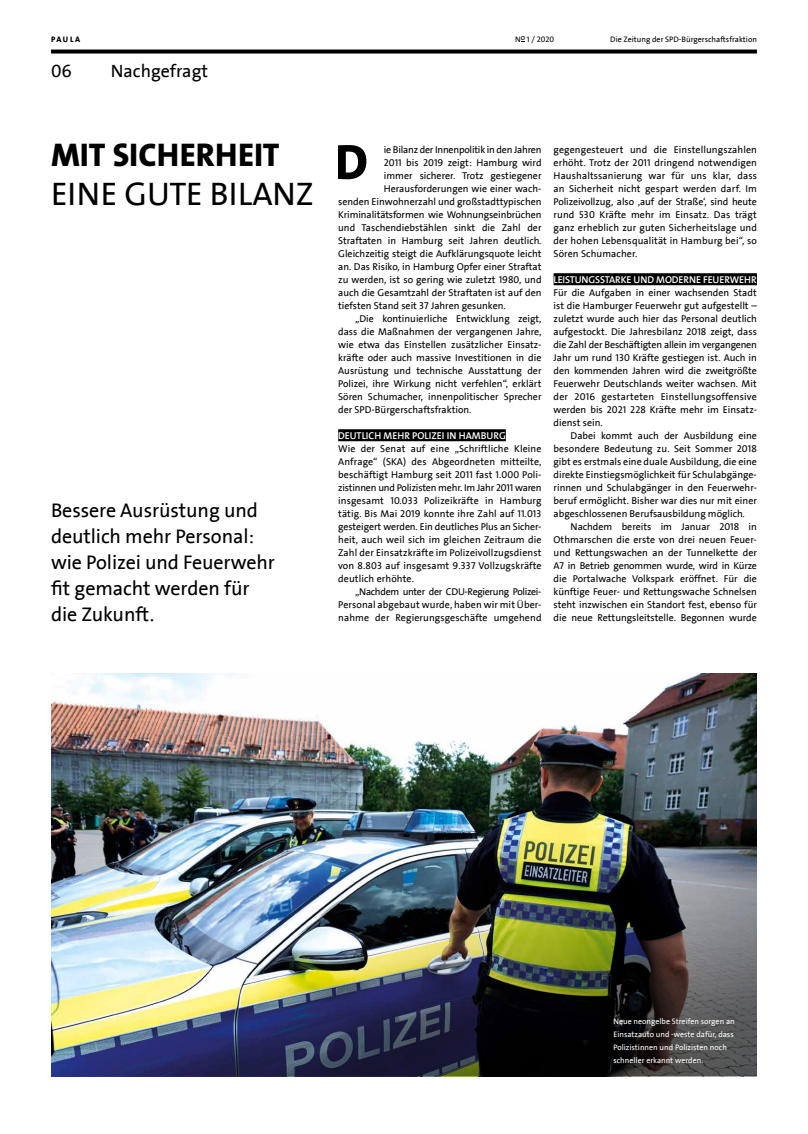
<style>
.page{position:relative;width:808px;height:1134px;background:#fff}
.page>*{position:absolute;margin:0;border:0;box-sizing:border-box;transform-origin:0 0}
.t1{font:800 50px "The Sans B8";color:#000}
.t2{font:33px "SPD2002 The Sans";color:#000}
.t3{font:800 33px "The Sans B8";color:#000}
.t4{font:20px/26px "SPD2002 The Sans";letter-spacing:-.005em;color:#000}
.t5{font:18px "SPD2002 The Sans";color:#000}
.t6{font:10px/13px "SPD2002 The Sans";color:#000;text-align:justify}
.t7{font:700 10px "SPD2002 The Sans";color:#fff}
.t8{font:10px "SPD2002 The Sans";letter-spacing:-.02em;color:#000}
.t9{font:8px/13px "SPD2002 The Sans";color:#fff}
.t10{font:8px "SPD2002 The Sans";color:#000}
.t11{font:800 8px "The Sans B8";letter-spacing:.195em;color:#000}
</style>
<div class="page">
<svg style="left:51px;top:50px;width:706px;height:4px;fill:#000"></svg>
<img style="left:51px;top:673px;width:706px;height:108px">
<img style="left:51px;top:781px;width:706px;height:295px">
<div style="left:338px;top:429px;width:168px;height:12px;background:#000"></div>
<div style="left:554px;top:273px;width:203px;height:12px;background:#000"></div>
<p class="t11" style="left:51px;top:35px;width:31px">PAULA</p>
<p class="t10" style="left:515px;top:35px;width:41px">No 1 / 2020</p>
<p class="t10" style="left:610px;top:35px;width:148px">Die Zeitung der SPD-Bürgerschaftsfraktion</p>
<h3 class="t5" style="left:111px;top:62px;width:99px">Nachgefragt</h3>
<h3 class="t5" style="left:51px;top:61px;width:22px">06</h3>
<h2 class="t3" style="left:51px;top:137px;width:230px">MIT SICHERHEIT</h2>
<h2 class="t2" style="left:51px;top:177px;width:264px">EINE GUTE BILANZ</h2>
<h3 class="t4" style="left:51px;top:498px;width:226px">Bessere Ausrüstung und deutlich mehr Personal: wie Polizei und Feuerwehr fit gemacht werden für die Zukunft.</h3>
<h1 class="t1" style="left:335px;top:135px;width:34px">D</h1>
<p class="t6" style="left:554px;top:143px;width:205px">gegengesteuert und die Einstellungszahlen erhöht. Trotz der 2011 dringend notwendigen Haushaltssanierung war für uns klar, dass an Sicherheit nicht gespart werden darf. Im Polizeivollzug, also ‚auf der Straße‘, sind heute rund 530 Kräfte mehr im Einsatz. Das trägt ganz erheblich zur guten Sicherheitslage und der hohen Lebensqualität in Hamburg bei“, so Sören Schumacher.</p>
<p class="t7" style="left:554px;top:274px;width:205px">LEISTUNGSSTARKE UND MODERNE FEUERWEHR</p>
<p class="t6" style="left:554px;top:286px;width:205px">Für die Aufgaben in einer wachsenden Stadt ist die Hamburger Feuerwehr gut aufgestellt – zuletzt wurde auch hier das Personal deutlich aufgestockt. Die Jahresbilanz 2018 zeigt, dass die Zahl der Beschäftigten allein im vergangenen Jahr um rund 130 Kräfte gestiegen ist. Auch in den kommenden Jahren wird die zweitgrößte Feuerwehr Deutschlands weiter wachsen. Mit der 2016 gestarteten Einstellungsoffensive werden bis 2021 228 Kräfte mehr im Einsatz&shy;dienst sein.</p>
<p class="t6" style="left:554px;top:429px;width:205px;text-indent:17px">Dabei kommt auch der Ausbildung eine besondere Bedeutung zu. Seit Sommer 2018 gibt es erstmals eine duale Ausbildung, die eine direkte Einstiegsmöglichkeit für Schulabgänge&shy;rinnen und Schulabgänger in den Feuerwehr&shy;beruf ermöglicht. Bisher war dies nur mit einer abgeschlossenen Berufsausbildung möglich.</p>
<p class="t6" style="left:554px;top:520px;width:205px;text-indent:17px">Nachdem bereits im Januar 2018 in Othmarschen die erste von drei neuen Feuer&shy;und Rettungswachen an der Tunnelkette der A7 in Betrieb genommen wurde, wird in Kürze die Portalwache Volkspark eröffnet. Für die künftige Feuer- und Rettungswache Schnelsen steht inzwischen ein Standort fest, ebenso für die neue Rettungsleitstelle. Begonnen wurde</p>
<p class="t8" style="left:384px;top:144px;width:159px">ie Bilanz der Innenpolitik in den Jahren</p>
<p class="t6" style="left:384px;top:156px;width:159px">2011 bis 2019 zeigt: Hamburg wird</p>
<p class="t6" style="left:384px;top:169px;width:159px">immer sicherer. Trotz gestiegener</p>
<p class="t6" style="left:384px;top:182px;width:159px">Herausforderungen wie einer wach-</p>
<p class="t6" style="left:338px;top:195px;width:205px">senden Einwohnerzahl und großstadttypischen</p>
<p class="t6" style="left:338px;top:208px;width:205px">Kriminalitätsformen wie Wohnungseinbrüchen</p>
<p class="t6" style="left:338px;top:221px;width:205px">und Taschendiebstählen sinkt die Zahl der</p>
<p class="t6" style="left:338px;top:234px;width:205px">Straftaten in Hamburg seit Jahren deutlich.</p>
<p class="t6" style="left:338px;top:247px;width:205px">Gleichzeitig steigt die Aufklärungsquote leicht</p>
<p class="t6" style="left:338px;top:260px;width:205px">an. Das Risiko, in Hamburg Opfer einer Straftat</p>
<p class="t6" style="left:338px;top:273px;width:205px">zu werden, ist so gering wie zuletzt 1980, und</p>
<p class="t6" style="left:338px;top:286px;width:205px">auch die Gesamtzahl der Straftaten ist auf den</p>
<p class="t6" style="left:338px;top:299px;width:169px">tiefsten Stand seit 37 Jahren gesunken.</p>
<p class="t6" style="left:355px;top:312px;width:188px">„Die kontinuierliche Entwicklung zeigt,</p>
<p class="t6" style="left:338px;top:325px;width:205px">dass die Maßnahmen der vergangenen Jahre,</p>
<p class="t6" style="left:338px;top:338px;width:205px">wie etwa das Einstellen zusätzlicher Einsatz-</p>
<p class="t6" style="left:338px;top:351px;width:205px">kräfte oder auch massive Investitionen in die</p>
<p class="t6" style="left:338px;top:364px;width:205px">Ausrüstung und technische Ausstattung der</p>
<p class="t6" style="left:338px;top:377px;width:205px">Polizei, ihre Wirkung nicht verfehlen“, erklärt</p>
<p class="t6" style="left:338px;top:390px;width:205px">Sören Schumacher, innenpolitischer Sprecher</p>
<p class="t6" style="left:338px;top:403px;width:135px">der SPD-Bürgerschaftsfraktion.</p>
<p class="t7" style="left:338px;top:430px;width:169px">DEUTLICH MEHR POLIZEI IN HAMBURG</p>
<p class="t6" style="left:338px;top:442px;width:205px">Wie der Senat auf eine „Schriftliche Kleine Anfrage“ (SKA) des Abgeordneten mitteilte, beschäftigt Hamburg seit 2011 fast 1.000 Poli&shy;zistinnen und Polizisten mehr. Im Jahr 2011 waren insgesamt 10.033 Polizeikräfte in Hamburg tätig. Bis Mai 2019 konnte ihre Zahl auf 11.013 gesteigert werden. Ein deutliches Plus an Sicher&shy;heit, auch weil sich im gleichen Zeitraum die Zahl der Einsatzkräfte im Polizeivollzugsdienst von 8.803 auf insgesamt 9.337 Vollzugskräfte deutlich erhöhte.</p>
<p class="t6" style="left:338px;top:585px;width:205px;text-indent:17px">„Nachdem unter der CDU-Regierung Polizei-Personal abgebaut wurde, haben wir mit Über&shy;nahme der Regierungsgeschäfte umgehend</p>
<p class="t9" style="left:613px;top:1015px;width:123px">Neue neongelbe Streifen sorgen an Einsatzauto und -weste dafür, dass Polizistinnen und Polizisten noch schneller erkannt werden.</p>
</div>
